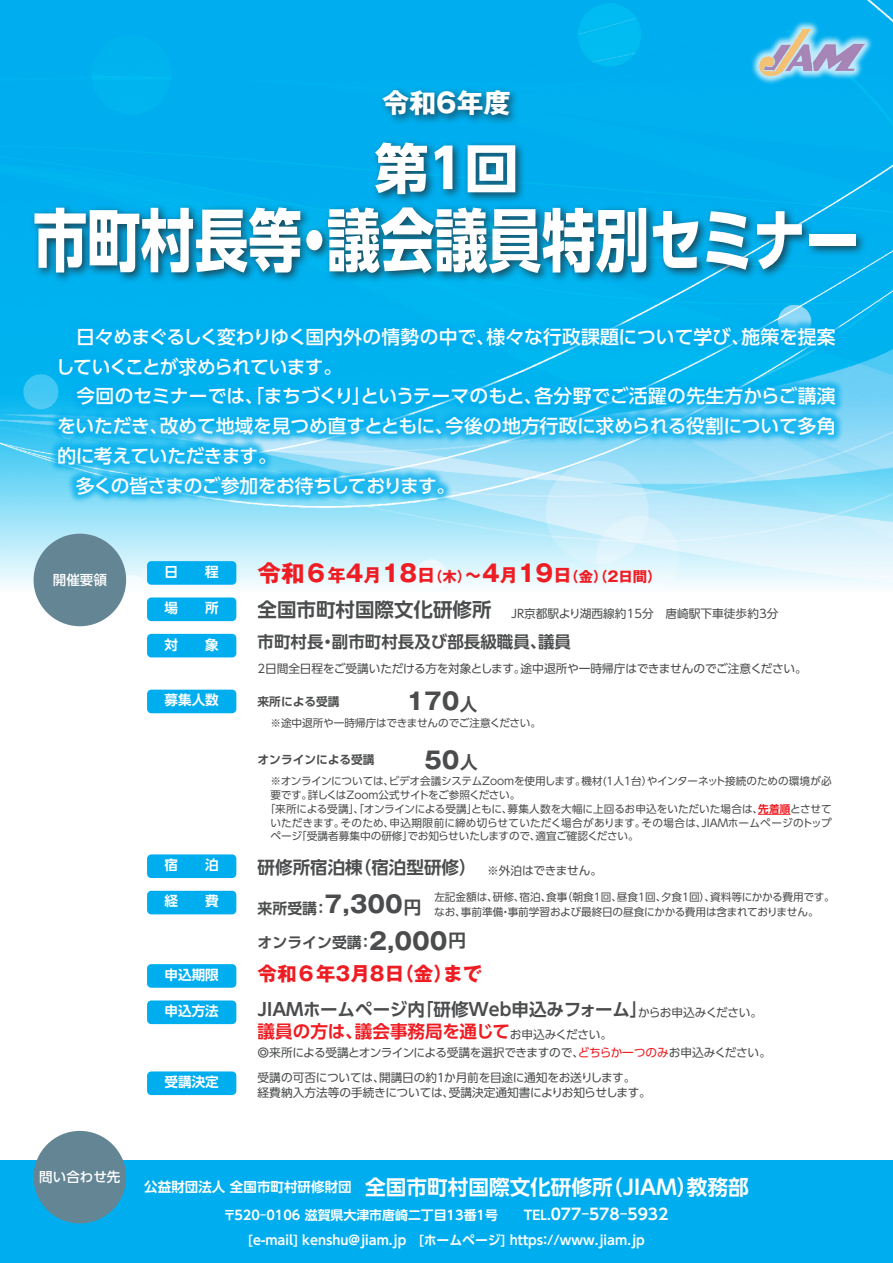
<style>
.page{position:relative;width:893px;height:1263px;background:#fff}
.page>*{position:absolute;margin:0;border:0;box-sizing:border-box;transform-origin:0 0}
.t1{font:700 68.1px "UD Shin Go Pr 6 N";color:#fff;scale:.79 1}
.t2{font:700 54.15px "UD Shin Go Pr 6 N";color:#fff}
.t3{font:700 27px "Gothic MB101 Pr 6 N";color:#fff}
.t4{font:700 23.4px "Gothic MB101 Pr 6 N";color:#4b4c4d}
.t5{font:700 20.55px "UD Shin Go Pr 6 N De";color:#fff}
.t6{font:700 19.5px "Gothic MB101 Pr 6 N";color:#ee1d23}
.t7{font:500 18.75px/29.7px "UD Shin Go Pr 6 N";letter-spacing:-.015em;color:#fff}
.t8{font:700 17.55px "UD Shin Go Pr 6 N De";color:#4b4c4d}
.t9{font:700 17.55px "UD Shin Go Pr 6 N De";color:#ee1d23}
.t10{font:700 16.5px "UD Shin Go Pr 6 N De";color:#4b4c4d}
.t11{font:700 14.85px "UD Shin Go Pr 6 N De";color:#4b4c4d}
.t12{font:700 14.4px "Gothic MB101 Pr 6 N";color:#ee1d23}
.t13{font:700 13.65px "UD Shin Go Pr 6 N De";color:#fff}
.t14{font:500 13.5px "UD Shin Go Pr 6 N";color:#fff}
.t15{font:700 12.9px "UD Shin Go Pr 6 N De";color:#fff}
.t16{font:11.7px "UD Shin Go Pr 6 N";letter-spacing:-.015em;color:#4b4c4d}
.t17{font:11.7px "UD Shin Go Pr 6 N";letter-spacing:-.04em;color:#4b4c4d}
.t18{font:700 11.7px "UD Shin Go Pr 6 N De";color:#4b4c4d}
.t19{font:10.65px/13.8px "UD Shin Go Pr 6 N";letter-spacing:-.015em;color:#4b4c4d}
.s1{font-size:23.4px}
.s2{font-size:18px}
.s3{font-family:"UD Shin Go Pr 6 N De";font-weight:700;font-size:19.5px}
.s4{font-family:"UD Shin Go Pr 6 N De";font-weight:700;color:#ee1d23}
.s5{font-family:"UD Shin Go Pr 6 N";font-weight:400;font-size:11.7px}
.s6{font-family:"UD Shin Go Pr 6 N";font-weight:400;font-size:11.7px;color:#4b4c4d}
.s7{font-family:"UD Shin Go Pr 6 De";font-weight:700}
.s8{color:#ee1d23}
.s9{font-size:13.5px}
.s10{font-size:15.45px}
</style>
<div class="page">
<img style="left:0;top:0;width:893px;height:591px">
<div style="left:0;top:1161px;width:893px;height:102px;background:#00aeef"></div>
<div style="left:34px;top:1131px;width:92px;height:92px;background:#638594;border-radius:50%"></div>
<div style="left:34px;top:534px;width:92px;height:92px;background:#638594;border-radius:50%"></div>
<div style="left:750px;top:20px;width:124px;height:65px;background:#fff;opacity:.75"></div>
<img style="left:760px;top:30px;width:104px;height:46px">
<div style="left:379px;top:85px;width:141px;height:41px;background:#231f20;opacity:.75"></div>
<div style="left:49px;top:318px;width:796px;height:186px;background:#00aeef;opacity:.75"></div>
<div style="left:29px;top:202px;width:838px;height:81px;background:#231f20;opacity:.75"></div>
<div style="left:371px;top:137px;width:155px;height:68px;background:#231f20;opacity:.75"></div>
<div style="left:147px;top:561px;width:89px;height:24px;background:#00aeef;border-radius:4px"></div>
<div style="left:147px;top:597px;width:89px;height:24px;background:#00aeef;border-radius:4px"></div>
<div style="left:147px;top:634px;width:89px;height:23px;background:#00aeef;border-radius:4px"></div>
<div style="left:147px;top:690px;width:89px;height:23px;background:#00aeef;border-radius:4px"></div>
<hr style="left:758px;top:814px;width:32px;height:1px;background:#ee1d23">
<div style="left:147px;top:854px;width:89px;height:24px;background:#00aeef;border-radius:4px"></div>
<div style="left:147px;top:891px;width:89px;height:23px;background:#00aeef;border-radius:4px"></div>
<div style="left:147px;top:964px;width:89px;height:24px;background:#00aeef;border-radius:4px"></div>
<div style="left:147px;top:1000px;width:89px;height:24px;background:#00aeef;border-radius:4px"></div>
<div style="left:147px;top:1071px;width:89px;height:24px;background:#00aeef;border-radius:4px"></div>
<p class="t3" style="left:382px;top:80px;width:130px">令和6年度</p>
<p class="t2" style="left:374px;top:124px;width:146px">第1回</p>
<p class="t1" style="left:33px;top:184px;width:1048px">市町村長等・議会議員特別セミナー</p>
<p class="t7" style="left:56px;top:321px;width:781px">　日々めまぐるしく変わりゆく国内外の情勢の中で、様々な行政課題について学び、施策を提案していくことが求められています。</p>
<p class="t7" style="left:57px;top:381px;width:780px;text-align:justify">　今回のセミナーでは、「まちづくり」というテーマのもと、各分野でご活躍の先生方からご講演をいただき、改めて地域を見つめ直すとともに、今後の地方行政に求められる役割について多角的に考えていただきます。</p>
<p class="t7" style="left:57px;top:470px;width:399px">　多くの皆さまのご参加をお待ちしております。</p>
<p class="t14" style="left:53px;top:569px;width:56px">開催要領</p>
<p class="t13" style="left:165px;top:560px;width:56px">日　　程</p>
<p class="t12" style="left:258px;top:564px;width:405px"><span class="s1">令和６</span><span class="s2">年</span><span class="s1">4</span><span class="s2">月</span><span class="s1">18</span><span class="s2">日</span>（木）<span class="s2">～</span><span class="s1">4</span><span class="s2">月</span><span class="s1">19</span><span class="s2">日</span>（金）（2日間）</p>
<p class="t13" style="left:165px;top:597px;width:56px">場　　所</p>
<p class="t16" style="left:258px;top:604px;width:522px"><span class="s3">全国市町村国際文化研修所　</span>JR京都駅より湖西線約15分　唐崎駅下車徒歩約3分</p>
<p class="t13" style="left:165px;top:633px;width:56px">対　　象</p>
<p class="t10" style="left:258px;top:629px;width:315px">市町村長・副市町村長及び部長級職員、議員</p>
<p class="t16" style="left:258px;top:659px;width:551px">2日間全日程をご受講いただける方を対象とします。途中退所や一時帰庁はできませんのでご注意ください。</p>
<p class="t13" style="left:165px;top:689px;width:56px">募集人数</p>
<p class="t18" style="left:258px;top:692px;width:83px">来所による受講</p>
<p class="t4" style="left:406px;top:682px;width:55px">170</p>
<p class="t8" style="left:460px;top:690px;width:19px">人</p>
<p class="t19" style="left:270px;top:716px;width:272px">※途中退所や一時帰庁はできませんのでご注意ください。</p>
<p class="t18" style="left:258px;top:750px;width:118px">オンラインによる受講</p>
<p class="t4" style="left:424px;top:740px;width:37px">50</p>
<p class="t8" style="left:460px;top:748px;width:19px">人</p>
<p class="t19" style="left:270px;top:774px;width:563px">※オンラインについては、ビデオ会議システムZoomを使用します。機材(1人1台）やインターネット接続のための環境が必要です。詳しくはZoom公式サイトをご参照ください。</p>
<p class="t19" style="left:270px;top:801px;width:563px;text-align:justify;text-indent:-6px">「来所による受講」、「オンラインによる受講」ともに、募集人数を大幅に上回るお申込をいただいた場合は、<span class="s4">先着順</span>とさせていただきます。そのため、申込期限前に締め切らせていただく場合があります。その場合は、JIAMホームページのトップページ「受講者募集中の研修」でお知らせいたしますので、適宜ご確認ください。</p>
<p class="t13" style="left:165px;top:854px;width:56px">宿　　泊</p>
<p class="t8" style="left:258px;top:853px;width:346px">研修所宿泊棟（宿泊型研修） <span class="s5">※外泊はできません。</span></p>
<p class="t13" style="left:165px;top:890px;width:56px">経　　費</p>
<p class="t11" style="left:258px;top:896px;width:72px">来所受講：</p>
<p class="t4" style="left:325px;top:885px;width:80px">7,300</p>
<p class="t8" style="left:404px;top:893px;width:19px">円</p>
<p class="t19" style="left:434px;top:890px;width:402px">左記金額は、研修、宿泊、食事（朝食1回、昼食1回、夕食1回）、資料等にかかる費用です。</p>
<p class="t19" style="left:434px;top:905px;width:386px">なお、事前準備・事前学習および最終日の昼食にかかる費用は含まれておりません。</p>
<p class="t11" style="left:258px;top:930px;width:117px">オンライン受講：</p>
<p class="t4" style="left:369px;top:921px;width:80px">2,000</p>
<p class="t8" style="left:448px;top:926px;width:19px">円</p>
<p class="t13" style="left:165px;top:963px;width:56px">申込期限</p>
<p class="t6" style="left:258px;top:958px;width:226px">令和６年3月8日（金）まで</p>
<p class="t13" style="left:165px;top:1000px;width:56px">申込方法</p>
<p class="t8" style="left:258px;top:995px;width:506px">JIAMホームページ内「研修Web申込みフォーム」<span class="s5">からお申込みください。</span></p>
<p class="t9" style="left:258px;top:1017px;width:356px">議員の方は、議会事務局を通じて<span class="s6">お申込みください。</span></p>
<p class="t17" style="left:258px;top:1043px;width:515px"><span class="s7">◦</span>来所による受講とオンラインによる受講を選択できますので、<span class="s8">どちらか一つのみ</span>お申込みください。</p>
<p class="t13" style="left:165px;top:1071px;width:56px">受講決定</p>
<p class="t16" style="left:258px;top:1068px;width:379px">受講の可否については、開講日の約１か月前を目途に通知をお送りします。</p>
<p class="t16" style="left:258px;top:1083px;width:395px">経費納入方法等の手続きについては、受講決定通知書によりお知らせします。</p>
<p class="t14" style="left:39px;top:1166px;width:83px">問い合わせ先</p>
<p class="t5" style="left:144px;top:1170px;width:606px"><span class="s9">公益財団法人 全国市町村研修財団　</span>全国市町村国際文化研修所（JIAM）教務部</p>
<p class="t15" style="left:223px;top:1204px;width:447px">〒520‒0106 滋賀県大津市唐崎二丁目13番1号　　TEL.<span class="s10">077‒578‒5932</span></p>
<p class="t15" style="left:248px;top:1230px;width:398px">[e-mail] kenshu@jiam.jp　[ホームページ] https：//www.jiam.jp</p>
</div>
